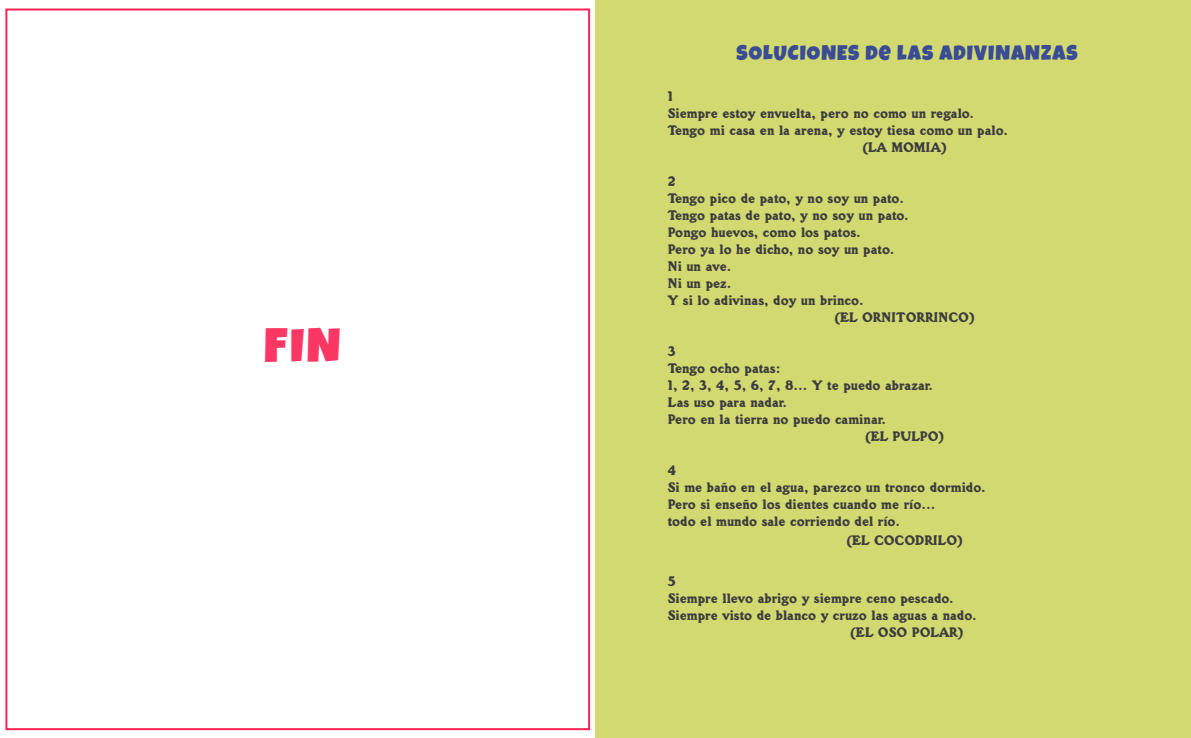
<style>
.page{position:relative;width:1191px;height:738px;background:#fff}
.page>*{position:absolute;margin:0;border:0;box-sizing:border-box;transform-origin:0 0}
.t1{font:48px "Luckiest Guy";color:#fd3764}
.t2{font:21px "Luckiest Guy";letter-spacing:.05em;color:#394c95}
.t3{font:14px/17px "Gorilla IT Cby BT";color:#3d3c3e}
</style>
<div class="page">
<div style="left:595px;top:0;width:596px;height:737px;background:#d2d971"></div>
<h1 class="t1" style="left:264px;top:313px;width:78px">FIN</h1>
<h2 class="t2" style="left:736px;top:39px;width:342px">SOLUCIONES DE LAS ADIVINANZAS</h2>
<p class="t3" style="left:668px;top:87px;width:7px">1</p>
<p class="t3" style="left:668px;top:104px;width:308px">Siempre estoy envuelta, pero no como un regalo.</p>
<p class="t3" style="left:668px;top:121px;width:342px">Tengo mi casa en la arena, y estoy tiesa como un palo.</p>
<p class="t3" style="left:862px;top:138px;width:86px">(LA MOMIA)</p>
<p class="t3" style="left:668px;top:172px;width:9px">2</p>
<p class="t3" style="left:668px;top:189px;width:238px">Tengo pico de pato, y no soy un pato.</p>
<p class="t3" style="left:668px;top:206px;width:242px">Tengo patas de pato, y no soy un pato.</p>
<p class="t3" style="left:668px;top:223px;width:194px">Pongo huevos, como los patos.</p>
<p class="t3" style="left:668px;top:240px;width:228px">Pero ya lo he dicho, no soy un pato.</p>
<p class="t3" style="left:668px;top:257px;width:65px">Ni un ave.</p>
<p class="t3" style="left:668px;top:274px;width:65px">Ni un pez.</p>
<p class="t3" style="left:668px;top:291px;width:197px">Y si lo adivinas, doy un brinco.</p>
<p class="t3" style="left:834px;top:308px;width:142px">(EL ORNITORRINCO)</p>
<p class="t3" style="left:668px;top:342px;width:9px">3</p>
<p class="t3" style="left:668px;top:359px;width:114px">Tengo ocho patas:</p>
<p class="t3" style="left:668px;top:376px;width:267px">1, 2, 3, 4, 5, 6, 7, 8… Y te puedo abrazar.</p>
<p class="t3" style="left:668px;top:393px;width:121px">Las uso para nadar.</p>
<p class="t3" style="left:668px;top:410px;width:220px">Pero en la tierra no puedo caminar.</p>
<p class="t3" style="left:864px;top:427px;width:81px">(EL PULPO)</p>
<p class="t3" style="left:668px;top:461px;width:319px">4<br>Si me baño en el agua, parezco un tronco dormido.<br>Pero si enseño los dientes cuando me río…<br>todo el mundo sale corriendo del río.</p>
<p class="t3" style="left:846px;top:531px;width:119px">(EL COCODRILO)</p>
<p class="t3" style="left:668px;top:572px;width:10px">5</p>
<p class="t3" style="left:668px;top:589px;width:287px">Siempre llevo abrigo y siempre ceno pescado.</p>
<p class="t3" style="left:668px;top:606px;width:310px">Siempre visto de blanco y cruzo las aguas a nado.</p>
<p class="t3" style="left:850px;top:623px;width:115px">(EL OSO POLAR)</p>
</div>
